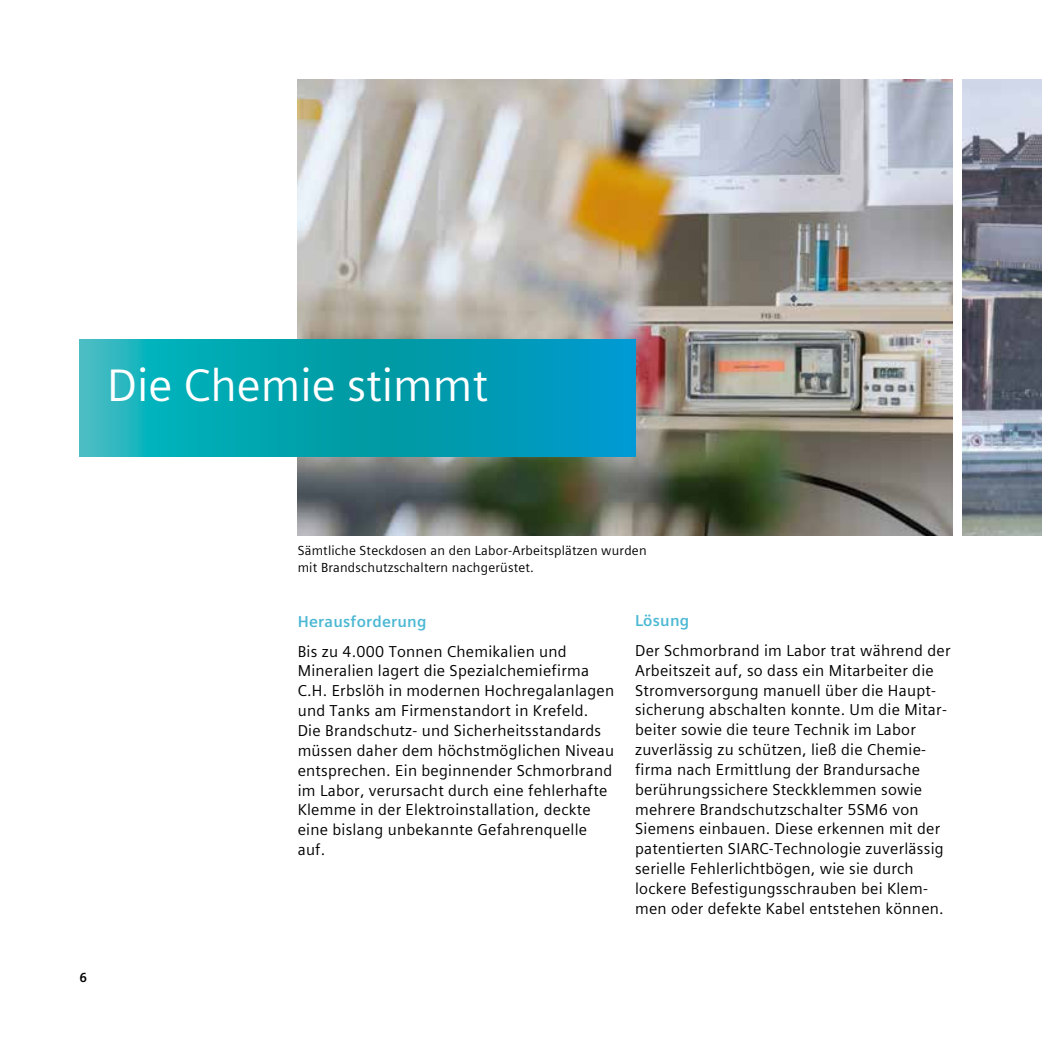
<style>
.page{position:relative;width:1042px;height:1042px;background:#fff}
.page>*{position:absolute;margin:0;border:0;box-sizing:border-box;transform-origin:0 0}
.t1{font:45.5px "Siemens Sans Global";color:#fff}
.t2{font:15.75px/19.8px "Siemens Sans Global";letter-spacing:.015em;color:#000}
.t3{font:700 15.75px "Siemens Sans Global";letter-spacing:.015em;color:#4db8d4}
.t4{font:13.12px/17.2px "Siemens Sans Global";letter-spacing:.015em;color:#000}
.t5{font:700 13.12px "Siemens Sans Global";color:#000}
</style>
<div class="page">
<img style="left:298px;top:79px;width:654px;height:457px">
<img style="left:962px;top:79px;width:80px;height:457px">
<svg style="left:79px;top:340px;width:556px;height:116px;background:#06a2b5"></svg>
<h1 class="t1" style="left:107px;top:351px;width:382px">Die Chemie stimmt</h1>
<p class="t5" style="left:79px;top:967px;width:9px">6</p>
<p class="t4" style="left:298px;top:542px;width:350px">Sämtliche Steckdosen an den Labor-Arbeitsplätzen wurden mit Brandschutzschaltern nachgerüstet.</p>
<p class="t3" style="left:298px;top:609px;width:130px">Herausforderung</p>
<p class="t2" style="left:298px;top:641px;width:318px">Bis zu 4.000 Tonnen Chemikalien und Mineralien lagert die Spezialchemiefirma C.H. Erbslöh in modernen Hochregalanlagen und Tanks am Firmenstandort in Krefeld.<br>Die Brandschutz- und Sicherheitsstandards müssen daher dem höchstmöglichen Niveau entsprechen. Ein beginnender Schmorbrand im Labor, verursacht durch eine fehlerhafte Klemme in der Elektroinstallation, deckte eine bislang unbekannte Gefahrenquelle auf.</p>
<p class="t3" style="left:635px;top:608px;width:56px">Lösung</p>
<p class="t2" style="left:635px;top:640px;width:317px">Der Schmorbrand im Labor trat während der Arbeitszeit auf, so dass ein Mitarbeiter die Stromversorgung manuell über die Haupt&shy;sicherung abschalten konnte. Um die Mitar&shy;beiter sowie die teure Technik im Labor zuverlässig zu schützen, ließ die Chemie&shy;firma nach Ermittlung der Brandursache berührungssichere Steckklemmen sowie mehrere Brandschutzschalter 5SM6 von Siemens einbauen. Diese erkennen mit der patentierten SIARC-Technologie zuverlässig serielle Fehlerlichtbögen, wie sie durch lockere Befestigungsschrauben bei Klem&shy;men oder defekte Kabel entstehen können.</p>
</div>
